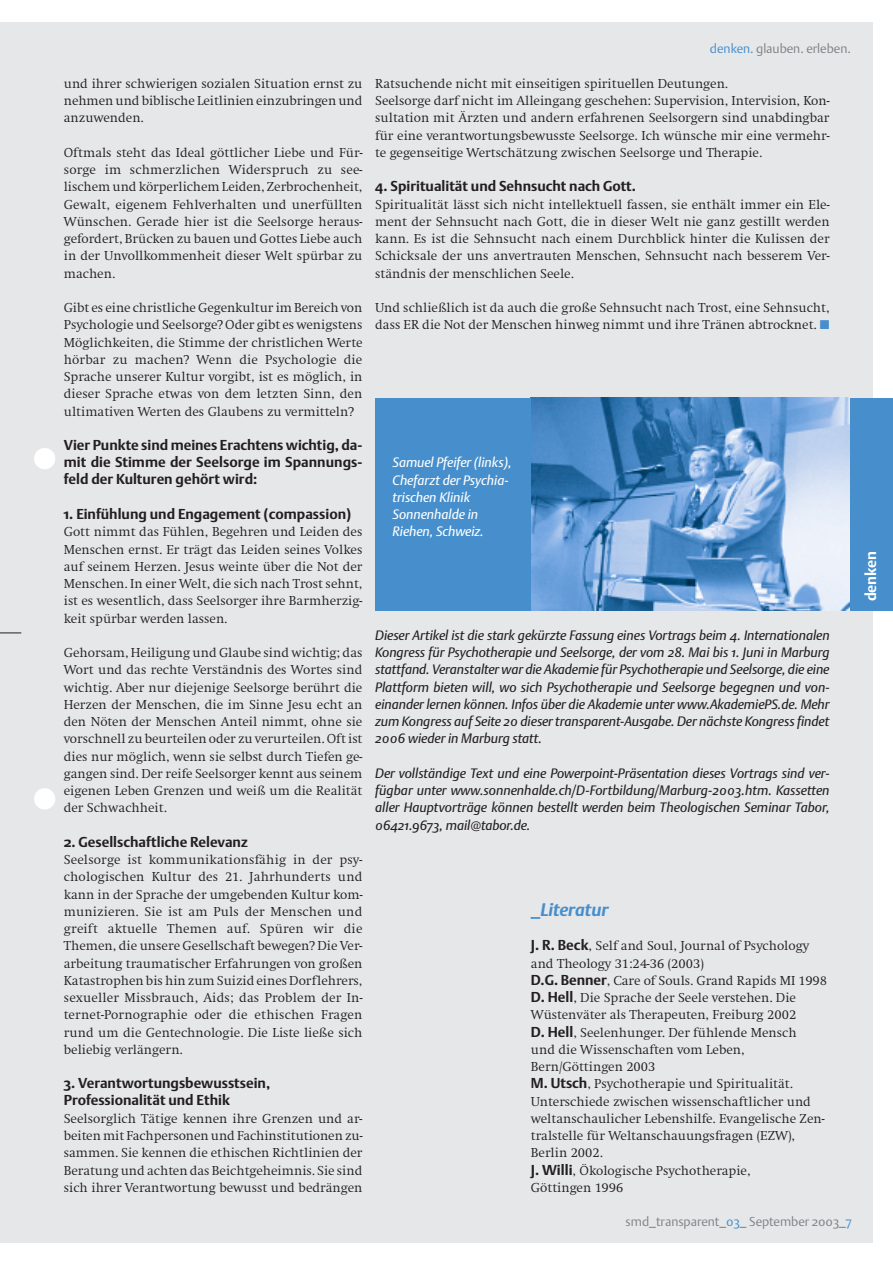
<style>
.page{position:relative;width:893px;height:1263px;background:#fff}
.page>*{position:absolute;margin:0;border:0;box-sizing:border-box;transform-origin:0 0}
.t1{font:italic 700 18px "DTL Argo ST";letter-spacing:-.005em;color:#468fcc}
.t2{font:700 15px "DTL Argo ST";letter-spacing:-.005em;color:#fff}
.t3{font:700 14.25px/17.2px "DTL Argo ST";color:#231f20;text-align:justify}
.t4{font:300 13.5px/17.2px "Swift EF";color:#231f20;text-align:justify}
.t5{font:italic 13.5px/17.2px "DTL Argo ST";color:#231f20;text-align:justify}
.t6{font:italic 13.5px/17.2px "DTL Argo ST";color:#fff}
.t7{font:300 12.75px "DTL Argo ST";color:#808285}
.s1{color:#468fcc}
.s2{font-family:"DTL Argo ST";font-weight:700;font-size:14.25px}
</style>
<div class="page">
<div style="left:0;top:23px;width:872px;height:1220px;background:#e6e7e9"></div>
<div style="left:34px;top:448px;width:21px;height:21px;background:#fff;border-radius:50%"></div>
<div style="left:34px;top:788px;width:21px;height:21px;background:#fff;border-radius:50%"></div>
<svg style="left:0;top:633px;width:21px;height:1px"></svg>
<img style="left:531px;top:398px;width:319px;height:213px">
<div style="left:850px;top:398px;width:42px;height:213px;background:#468fcc"></div>
<div style="left:375px;top:398px;width:156px;height:213px;background:#468fcc"></div>
<p class="t4" style="left:64px;top:76px;width:300px">und ihrer schwierigen sozialen Situation ernst zu nehmen und biblische Leitlinien einzubringen und anzuwenden.</p>
<p class="t4" style="left:64px;top:145px;width:300px">Oftmals steht das Ideal göttlicher Liebe und Für&shy;sorge im schmerzlichen Widerspruch zu see&shy;lischem und körperlichem Leiden, Zerbrochenheit, Gewalt, eigenem Fehlverhalten und unerfüllten Wünschen. Gerade hier ist die Seelsorge heraus&shy;gefordert, Brücken zu bauen und Gottes Liebe auch in der Unvollkommenheit dieser Welt spürbar zu machen.</p>
<p class="t4" style="left:64px;top:300px;width:300px">Gibt es eine christliche Gegenkultur im Bereich von Psychologie und Seelsorge? Oder gibt es wenigstens Möglichkeiten, die Stimme der christlichen Werte hörbar zu machen? Wenn die Psychologie die Sprache unserer Kultur vorgibt, ist es möglich, in dieser Sprache etwas von dem letzten Sinn, den ultimativen Werten des Glaubens zu vermitteln?</p>
<p class="t3" style="left:64px;top:437px;width:300px">Vier Punkte sind meines Erachtens wichtig, da&shy;mit die Stimme der Seelsorge im Spannungs&shy;feld der Kulturen gehört wird:</p>
<p class="t3" style="left:64px;top:506px;width:289px">1. Einfühlung und Engagement (compassion)</p>
<p class="t4" style="left:64px;top:524px;width:300px">Gott nimmt das Fühlen, Begehren und Leiden des Menschen ernst. Er trägt das Leiden seines Volkes auf seinem Herzen. Jesus weinte über die Not der Menschen. In einer Welt, die sich nach Trost sehnt, ist es wesentlich, dass Seelsorger ihre Barmherzig&shy;keit spürbar werden lassen.</p>
<p class="t4" style="left:64px;top:645px;width:300px">Gehorsam, Heiligung und Glaube sind wichtig; das Wort und das rechte Verständnis des Wortes sind wichtig. Aber nur diejenige Seelsorge berührt die Herzen der Menschen, die im Sinne Jesu echt an den Nöten der Menschen Anteil nimmt, ohne sie vorschnell zu beurteilen oder zu verurteilen. Oft ist dies nur möglich, wenn sie selbst durch Tiefen ge&shy;gangen sind. Der reife Seelsorger kennt aus seinem eigenen Leben Grenzen und weiß um die Realität der Schwachheit.</p>
<p class="t3" style="left:64px;top:834px;width:185px">2. Gesellschaftliche Relevanz</p>
<p class="t4" style="left:64px;top:852px;width:300px">Seelsorge ist kommunikationsfähig in der psy&shy;chologischen Kultur des 21. Jahrhunderts und kann in der Sprache der umgebenden Kultur kom&shy;munizieren. Sie ist am Puls der Menschen und greift aktuelle Themen auf. Spüren wir die Themen, die unsere Gesellschaft bewegen? Die Ver&shy;arbeitung traumatischer Erfahrungen von großen Katastrophen bis hin zum Suizid eines Dorflehrers, sexueller Missbrauch, Aids; das Problem der In&shy;ternet-Pornographie oder die ethischen Fragen rund um die Gentechnologie. Die Liste ließe sich beliebig verlängern.</p>
<p class="t3" style="left:64px;top:1076px;width:208px">3. Verantwortungsbewusstsein,<br>Professionalität und Ethik</p>
<p class="t4" style="left:64px;top:1111px;width:300px">Seelsorglich Tätige kennen ihre Grenzen und ar&shy;beiten mit Fachpersonen und Fachinstitutionen zu&shy;sammen. Sie kennen die ethischen Richtlinien der Beratung und achten das Beichtgeheimnis. Sie sind sich ihrer Verantwortung bewusst und bedrängen</p>
<p class="t7" style="left:710px;top:43px;width:142px"><span class="s1">denken.</span> glauben. erleben.</p>
<p class="t4" style="left:375px;top:76px;width:456px;text-align:left">Ratsuchende nicht mit einseitigen spirituellen Deutungen.<br>Seelsorge darf nicht im Alleingang geschehen: Supervision, Intervision, Kon&shy;sultation mit Ärzten und andern erfahrenen Seelsorgern sind unabdingbar für eine verantwortungsbewusste Seelsorge. Ich wünsche mir eine vermehr&shy;te gegenseitige Wertschätzung zwischen Seelsorge und Therapie.</p>
<p class="t3" style="left:375px;top:179px;width:262px">4. Spiritualität und Sehnsucht nach Gott.</p>
<p class="t4" style="left:375px;top:196px;width:456px">Spiritualität lässt sich nicht intellektuell fassen, sie enthält immer ein Ele&shy;ment der Sehnsucht nach Gott, die in dieser Welt nie ganz gestillt werden kann. Es ist die Sehnsucht nach einem Durchblick hinter die Kulissen der Schicksale der uns anvertrauten Menschen, Sehnsucht nach besserem Ver&shy;ständnis der menschlichen Seele.</p>
<p class="t4" style="left:375px;top:300px;width:456px">Und schließlich ist da auch die große Sehnsucht nach Trost, eine Sehnsucht, dass ER die Not der Menschen hinweg nimmt und ihre Tränen abtrocknet. <span class="s1">■</span></p>
<p class="t6" style="left:392px;top:455px;width:121px">Samuel Pfeifer (links),<br>Chefarzt der Psychia&shy;trischen Klinik<br>Sonnenhalde in<br>Riehen, Schweiz.</p>
<p class="t5" style="left:375px;top:627px;width:456px">Dieser Artikel ist die stark gekürzte Fassung eines Vortrags beim 4. Internationalen Kongress für Psychotherapie und Seelsorge, der vom 28. Mai bis 1. Juni in Marburg stattfand. Veranstalter war die Akademie für Psychotherapie und Seelsorge, die eine Plattform bieten will, wo sich Psychotherapie und Seelsorge begegnen und von&shy;einander lernen können. Infos über die Akademie unter www.AkademiePS.de. Mehr zum Kongress auf Seite 20 dieser transparent-Ausgabe. Der nächste Kongress findet 2006 wieder in Marburg statt.</p>
<p class="t5" style="left:375px;top:765px;width:456px">Der vollständige Text und eine Powerpoint-Präsentation dieses Vortrags sind ver&shy;fügbar unter www.sonnenhalde.ch/D-Fortbildung/Marburg-2003.htm. Kassetten aller Hauptvorträge können bestellt werden beim Theologischen Seminar Tabor, 06421.9673, mail@tabor.de.</p>
<h1 class="t1" style="left:531px;top:902px;width:79px">_Literatur</h1>
<p class="t4" style="left:531px;top:938px;width:297px;text-align:left"><span class="s2">J. R. Beck</span>, Self and Soul, Journal of Psychology and Theology 31:24-36 (2003)<br><span class="s2">D.G. Benner</span>, Care of Souls. Grand Rapids MI 1998<br><span class="s2">D. Hell</span>, Die Sprache der Seele verstehen. Die Wüstenväter als Therapeuten, Freiburg 2002<br><span class="s2">D. Hell</span>, Seelenhunger. Der fühlende Mensch<br>und die Wissenschaften vom Leben, Bern/Göttingen 2003<br><span class="s2">M. Utsch</span>, Psychotherapie und Spiritualität.<br>Unterschiede zwischen wissenschaftlicher und weltanschaulicher Lebenshilfe. Evangelische Zen&shy;tralstelle für Weltanschauungsfragen (EZW), Berlin 2002.<br><span class="s2">J. Willi</span>, Ökologische Psychotherapie,<br>Göttingen 1996</p>
<p class="t7" style="left:625px;top:1216px;width:228px">smd_transparent_<span class="s1">03</span>_ September 2003<span class="s1">_7</span></p>
<p class="t2" style="left:864px;top:601px;width:52px;rotate:-90deg">denken</p>
</div>
